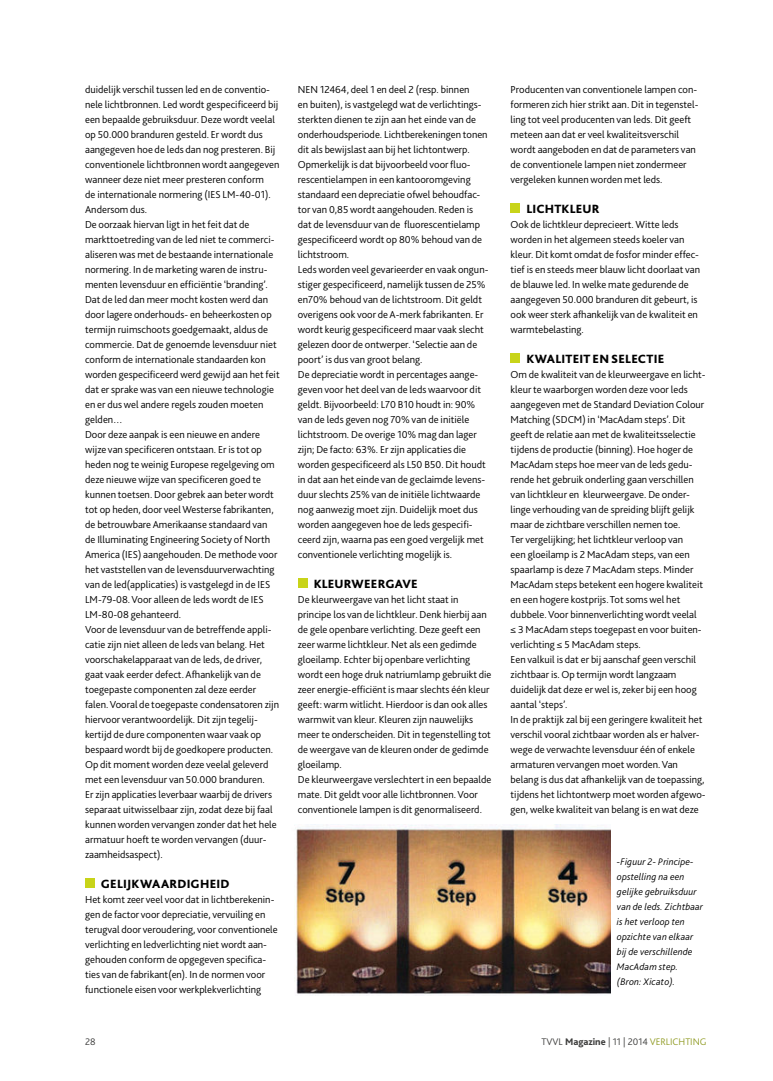
<style>
.page{position:relative;width:773px;height:1081px;background:#fff}
.page>*{position:absolute;margin:0;border:0;box-sizing:border-box;transform-origin:0 0}
.t1{font:800 12.5px "Bliss 2";letter-spacing:.02em;color:#000}
.t2{font:300 10.62px/15px "Bliss 2";color:#000}
.t3{font:italic 300 10px/15px "Bliss 2";letter-spacing:.01em;color:#000}
.t4{font:300 10px "Bliss 2";color:#3c3c3b}
.s1{font-weight:800}
.s2{color:#919c26}
</style>
<div class="page">
<div style="left:85px;top:878px;width:10px;height:10px;background:#c8d419"></div>
<div style="left:298px;top:578px;width:9px;height:10px;background:#c8d419"></div>
<div style="left:510px;top:203px;width:10px;height:10px;background:#c8d419"></div>
<div style="left:510px;top:353px;width:10px;height:10px;background:#c8d419"></div>
<img style="left:296px;top:824px;width:314px;height:172px">
<p class="t2" style="left:85px;top:82px;width:196px">duidelijk verschil tussen led en de conventio&shy;nele lichtbronnen. Led wordt gespecificeerd bij een bepaalde gebruiksduur. Deze wordt veelal op 50.000 branduren gesteld. Er wordt dus aangegeven hoe de leds dan nog presteren. Bij conventionele lichtbronnen wordt aangegeven wanneer deze niet meer presteren conform<br>de internationale normering (IES LM-40-01).<br>Andersom dus.<br>De oorzaak hiervan ligt in het feit dat de markttoetreding van de led niet te commerci&shy;aliseren was met de bestaande internationale normering. In de marketing waren de instru&shy;menten levensduur en efficiëntie ‘branding’.<br>Dat de led dan meer mocht kosten werd dan door lagere onderhouds- en beheerkosten op termijn ruimschoots goedgemaakt, aldus de commercie. Dat de genoemde levensduur niet conform de internationale standaarden kon worden gespecificeerd werd gewijd aan het feit dat er sprake was van een nieuwe technologie en er dus wel andere regels zouden moeten gelden…<br>Door deze aanpak is een nieuwe en andere wijze van specificeren ontstaan. Er is tot op heden nog te weinig Europese regelgeving om deze nieuwe wijze van specificeren goed te kunnen toetsen. Door gebrek aan beter wordt tot op heden, door veel Westerse fabrikanten, de betrouwbare Amerikaanse standaard van de Illuminating Engineering Society of North America (IES) aangehouden. De methode voor het vaststellen van de levensduurverwachting van de led(applicaties) is vastgelegd in de IES LM-79-08. Voor alleen de leds wordt de IES LM-80-08 gehanteerd.<br>Voor de levensduur van de betreffende appli&shy;catie zijn niet alleen de leds van belang. Het voorschakelapparaat van de leds, de driver, gaat vaak eerder defect. Afhankelijk van de toegepaste componenten zal deze eerder falen. Vooral de toegepaste condensatoren zijn hiervoor verantwoordelijk. Dit zijn tegelij&shy;kertijd de dure componenten waar vaak op bespaard wordt bij de goedkopere producten.<br>Op dit moment worden deze veelal geleverd met een levensduur van 50.000 branduren.<br>Er zijn applicaties leverbaar waarbij de drivers separaat uitwisselbaar zijn, zodat deze bij faal kunnen worden vervangen zonder dat het hele armatuur hoeft te worden vervangen (duur&shy;zaamheidsaspect).</p>
<p class="t1" style="left:101px;top:877px;width:130px">GELIJKWAARDIGHEID</p>
<p class="t2" style="left:85px;top:892px;width:194px">Het komt zeer veel voor dat in lichtberekenin&shy;gen de factor voor depreciatie, vervuiling en terugval door veroudering, voor conventionele verlichting en ledverlichting niet wordt aan&shy;gehouden conform de opgegeven specifica&shy;ties van de fabrikant(en). In de normen voor functionele eisen voor werkplekverlichting</p>
<p class="t2" style="left:298px;top:82px;width:192px">NEN 12464, deel 1 en deel 2 (resp. binnen<br>en buiten), is vastgelegd wat de verlichtings&shy;sterkten dienen te zijn aan het einde van de onderhoudsperiode. Lichtberekeningen tonen dit als bewijslast aan bij het lichtontwerp.<br>Opmerkelijk is dat bijvoorbeeld voor fluo&shy;rescentielampen in een kantooromgeving standaard een depreciatie ofwel behoudfac&shy;tor van 0,85 wordt aangehouden. Reden is dat de levensduur van de fluorescentielamp gespecificeerd wordt op 80% behoud van de lichtstroom.<br>Leds worden veel gevarieerder en vaak ongun&shy;stiger gespecificeerd, namelijk tussen de 25% en70% behoud van de lichtstroom. Dit geldt overigens ook voor de A-merk fabrikanten. Er wordt keurig gespecificeerd maar vaak slecht gelezen door de ontwerper. ‘Selectie aan de poort’ is dus van groot belang.<br>De depreciatie wordt in percentages aange&shy;geven voor het deel van de leds waarvoor dit geldt. Bijvoorbeeld: L70 B10 houdt in: 90% van de leds geven nog 70% van de initiële lichtstroom. De overige 10% mag dan lager zijn; De facto: 63%. Er zijn applicaties die worden gespecificeerd als L50 B50. Dit houdt in dat aan het einde van de geclaimde levens&shy;duur slechts 25% van de initiële lichtwaarde nog aanwezig moet zijn. Duidelijk moet dus worden aangegeven hoe de leds gespecifi&shy;ceerd zijn, waarna pas een goed vergelijk met conventionele verlichting mogelijk is.</p>
<p class="t1" style="left:313px;top:577px;width:106px">KLEURWEERGAVE</p>
<p class="t2" style="left:298px;top:592px;width:195px">De kleurweergave van het licht staat in principe los van de lichtkleur. Denk hierbij aan de gele openbare verlichting. Deze geeft een zeer warme lichtkleur. Net als een gedimde gloeilamp. Echter bij openbare verlichting wordt een hoge druk natriumlamp gebruikt die zeer energie-efficiënt is maar slechts één kleur geeft: warm witlicht. Hierdoor is dan ook alles warmwit van kleur. Kleuren zijn nauwelijks meer te onderscheiden. Dit in tegenstelling tot de weergave van de kleuren onder de gedimde gloeilamp.<br>De kleurweergave verslechtert in een bepaalde mate. Dit geldt voor alle lichtbronnen. Voor conventionele lampen is dit genormaliseerd.</p>
<p class="t2" style="left:510px;top:82px;width:189px">Producenten van conventionele lampen con&shy;formeren zich hier strikt aan. Dit in tegenstel&shy;ling tot veel producenten van leds. Dit geeft meteen aan dat er veel kwaliteitsverschil wordt aangeboden en dat de parameters van de conventionele lampen niet zondermeer vergeleken kunnen worden met leds.</p>
<p class="t1" style="left:526px;top:202px;width:75px">LICHTKLEUR</p>
<p class="t2" style="left:510px;top:217px;width:191px">Ook de lichtkleur deprecieert. Witte leds worden in het algemeen steeds koeler van kleur. Dit komt omdat de fosfor minder effec&shy;tief is en steeds meer blauw licht doorlaat van de blauwe led. In welke mate gedurende de aangegeven 50.000 branduren dit gebeurt, is ook weer sterk afhankelijk van de kwaliteit en warmtebelasting.</p>
<p class="t1" style="left:526px;top:352px;width:139px">KWALITEIT EN SELECTIE</p>
<p class="t2" style="left:510px;top:367px;width:196px">Om de kwaliteit van de kleurweergave en licht&shy;kleur te waarborgen worden deze voor leds aangegeven met de Standard Deviation Colour Matching (SDCM) in ‘MacAdam steps’. Dit geeft de relatie aan met de kwaliteitsselectie tijdens de productie (binning). Hoe hoger de MacAdam steps hoe meer van de leds gedu&shy;rende het gebruik onderling gaan verschillen van lichtkleur en kleurweergave. De onder&shy;linge verhouding van de spreiding blijft gelijk maar de zichtbare verschillen nemen toe.<br>Ter vergelijking; het lichtkleur verloop van<br>een gloeilamp is 2 MacAdam steps, van een spaarlamp is deze 7 MacAdam steps. Minder MacAdam steps betekent een hogere kwaliteit en een hogere kostprijs. Tot soms wel het dubbele. Voor binnenverlichting wordt veelal<br>≤ 3 MacAdam steps toegepast en voor buiten&shy;verlichting ≤ 5 MacAdam steps.<br>Een valkuil is dat er bij aanschaf geen verschil zichtbaar is. Op termijn wordt langzaam duidelijk dat deze er wel is, zeker bij een hoog aantal ‘steps’.<br>In de praktijk zal bij een geringere kwaliteit het verschil vooral zichtbaar worden als er halver&shy;wege de verwachte levensduur één of enkele armaturen vervangen moet worden. Van belang is dus dat afhankelijk van de toepassing, tijdens het lichtontwerp moet worden afgewo&shy;gen, welke kwaliteit van belang is en wat deze</p>
<p class="t3" style="left:617px;top:855px;width:88px">-Figuur 2- Principe&shy;opstelling na een gelijke gebruiksduur van de leds. Zichtbaar is het verloop ten opzichte van elkaar bij de verschillende<br>MacAdam step. (Bron: Xicato).</p>
<p class="t4" style="left:85px;top:1037px;width:12px">28</p>
<p class="t4" style="left:541px;top:1037px;width:167px">TVVL <span class="s1">Magazine</span> | 11 | 2014 <span class="s2">VERLICHTING</span></p>
</div>
